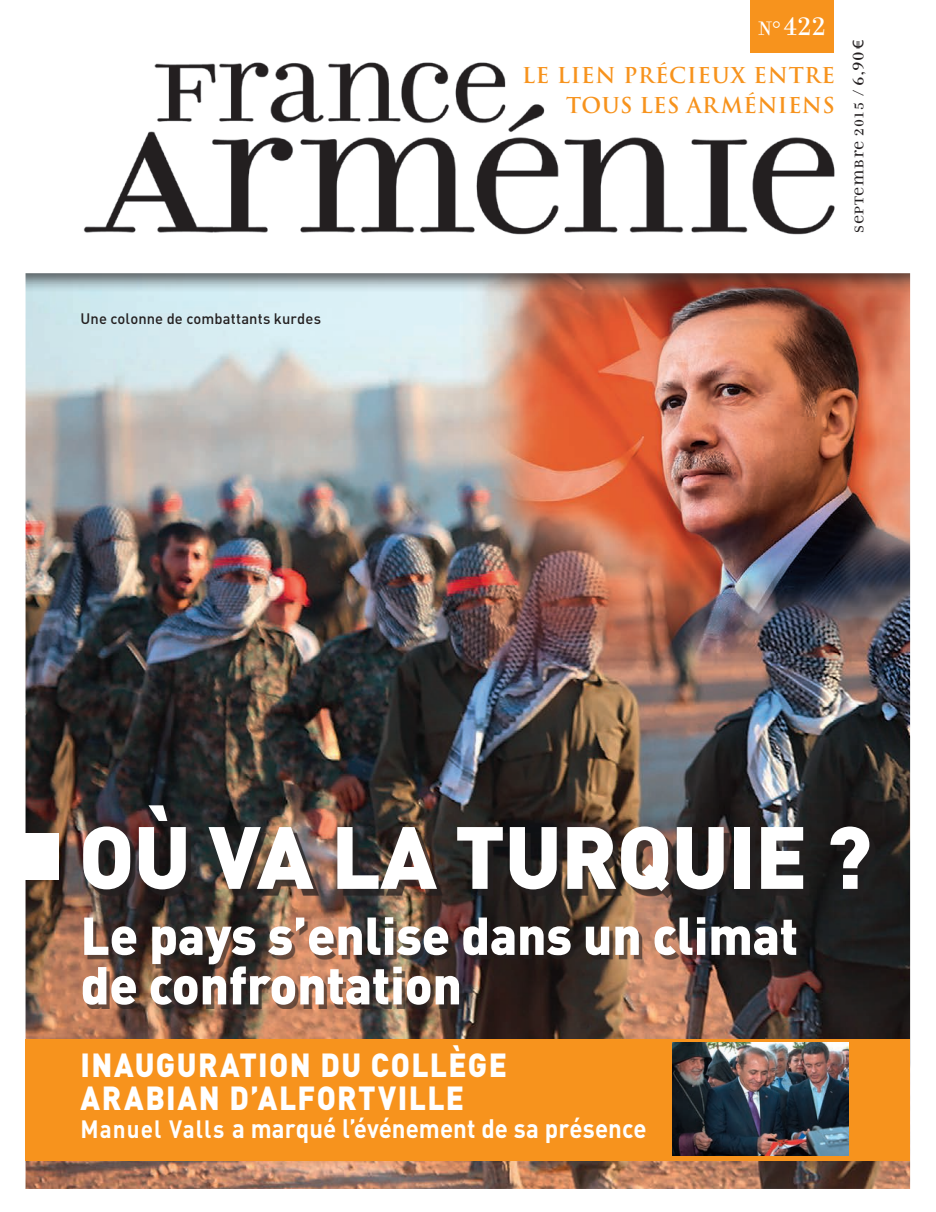
<style>
.page{position:relative;width:936px;height:1212px;background:#fff}
.page>*{position:absolute;margin:0;border:0;box-sizing:border-box;transform-origin:0 0}
.t1{font:900 86.85px "DIN";letter-spacing:-.01em;color:#fff}
.t2{font:900 52.5px/49.5px "DIN";letter-spacing:-.005em;color:#fff}
.t3{font:900 33px/33px "DIN";letter-spacing:.045em;color:#fff;scale:.91 1}
.t4{font:27px "Filosofia Unicase";color:#fff}
.t5{font:700 26.4px "DIN";color:#fff;scale:.91 1}
.t6{font:700 21.3px/30px "Trajan Pro";letter-spacing:.035em;color:#f7931d;text-align:right}
.t7{font:500 15px "DIN";letter-spacing:.005em;color:#231f20}
.t8{font:13.5px "Filosofia Unicase";letter-spacing:.05em;color:#231f20;scale:1.11 1}
.s1{font-size:21px}
.s2{font-size:16.2px}
.s3{font-family:"Myriad Pro";font-size:16.2px}
.s4{font-size:24.75px}
</style>
<div class="page">
<img style="left:25px;top:0;width:886px;height:1189px">
<img style="left:83px;top:60px;width:753px;height:174px">
<div style="left:750px;top:0;width:83px;height:52px;background:#f7931d"></div>
<div style="left:89px;top:811px;width:786px;height:86px;background:#231f20;opacity:.75"></div>
<div style="left:21px;top:833px;width:38px;height:46px;background:#fff"></div>
<div style="left:87px;top:921px;width:713px;height:88px;background:#231f20;opacity:.6"></div>
<div style="left:26px;top:1039px;width:884px;height:121px;background:#f7931d"></div>
<img style="left:673px;top:1043px;width:175px;height:112px">
<p class="t7" style="left:81px;top:308px;width:242px">Une colonne de combattants kurdes</p>
<p class="t4" style="left:758px;top:11px;width:69px"><span class="s1">N°</span>422</p>
<p class="t6" style="left:522px;top:60px;width:314px">LE LIEN PRÉCIEUX ENTRE<br>TOUS LES ARMÉNIENS</p>
<p class="t8" style="left:851px;top:233px;width:176px;rotate:-90deg">Septembre 2015 <span class="s2">/ 6,90</span><span class="s3">€</span></p>
<h1 class="t1" style="left:79px;top:799px;width:794px">OÙ VA LA TURQUIE ?</h1>
<p class="t2" style="left:81px;top:908px;width:719px">Le pays s’enlise dans un climat de confrontation</p>
<p class="t3" style="left:81px;top:1046px;width:470px">INAUGURATION DU COLLÈGE<br>ARABIAN D’ALFORTVILLE</p>
<p class="t5" style="left:81px;top:1111px;width:623px"><span class="s4">Manuel Valls</span> a marqué l’événement de sa présence</p>
</div>
